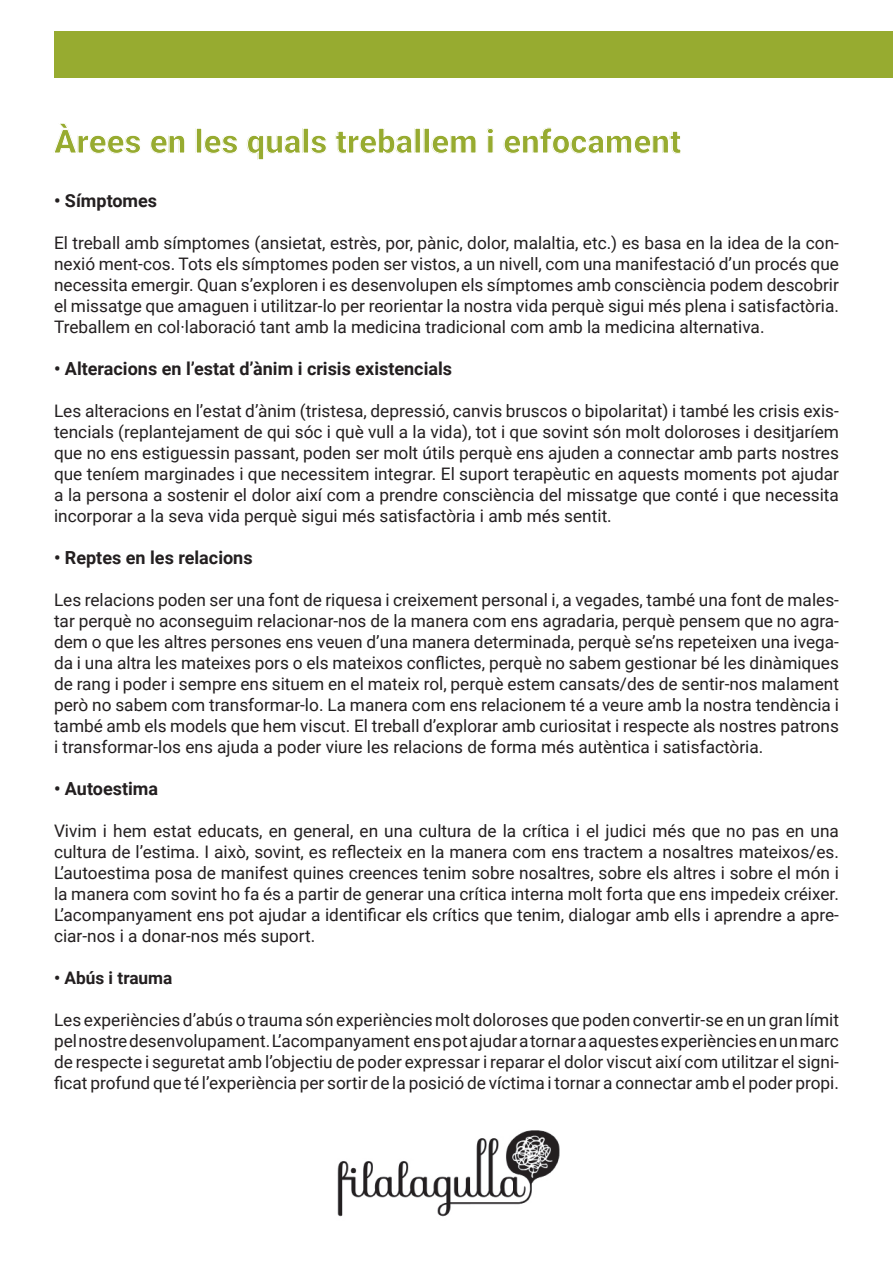
<style>
.page{position:relative;width:893px;height:1263px;background:#fff}
.page>*{position:absolute;margin:0;border:0;box-sizing:border-box;transform-origin:0 0}
.t1{font:900 33px "Roboto";color:#97ab30}
.t2{font:700 18px "Roboto";color:#231f20}
.t3{font:17.25px/21px "Roboto";color:#231f20;text-align:justify}
.t4{font:700 17.25px "Roboto";color:#231f20}
</style>
<div class="page">
<img style="left:337px;top:1130px;width:223px;height:87px">
<div style="left:55px;top:31px;width:838px;height:46px;background:#97ab30"></div>
<p class="t1" style="left:54px;top:118px;width:629px">Àrees en les quals treballem i enfocament</p>
<p class="t2" style="left:54px;top:188px;width:105px">• Símptomes</p>
<p class="t3" style="left:54px;top:232px;width:786px">El treball amb símptomes (ansietat, estrès, por, pànic, dolor, malaltia, etc.) es basa en la idea de la con&shy;nexió ment-cos. Tots els símptomes poden ser vistos, a un nivell, com una manifestació d’un procés que necessita emergir. Quan s’exploren i es desenvolupen els símptomes amb consciència podem descobrir el missatge que amaguen i utilitzar-lo per reorientar la nostra vida perquè sigui més plena i satisfactòria.<br>Treballem en col·laboració tant amb la medicina tradicional com amb la medicina alternativa.</p>
<p class="t2" style="left:54px;top:356px;width:400px">• Alteracions en l’estat d’ànim i crisis existencials</p>
<p class="t3" style="left:54px;top:400px;width:786px">Les alteracions en l’estat d’ànim (tristesa, depressió, canvis bruscos o bipolaritat) i també les crisis exis&shy;tencials (replantejament de qui sóc i què vull a la vida), tot i que sovint són molt doloroses i desitjaríem que no ens estiguessin passant, poden ser molt útils perquè ens ajuden a connectar amb parts nostres que teníem marginades i que necessitem integrar. El suport terapèutic en aquests moments pot ajudar a la persona a sostenir el dolor així com a prendre consciència del missatge que conté i que necessita incorporar a la seva vida perquè sigui més satisfactòria i amb més sentit.</p>
<p class="t2" style="left:54px;top:545px;width:200px">• Reptes en les relacions</p>
<p class="t3" style="left:54px;top:589px;width:786px">Les relacions poden ser una font de riquesa i creixement personal i, a vegades, també una font de males&shy;tar perquè no aconseguim relacionar-nos de la manera com ens agradaria, perquè pensem que no agra&shy;dem o que les altres persones ens veuen d’una manera determinada, perquè se’ns repeteixen una ivega&shy;da i una altra les mateixes pors o els mateixos conflictes, perquè no sabem gestionar bé les dinàmiques de rang i poder i sempre ens situem en el mateix rol, perquè estem cansats/des de sentir-nos malament però no sabem com transformar-lo. La manera com ens relacionem té a veure amb la nostra tendència i també amb els models que hem viscut. El treball d’explorar amb curiositat i respecte als nostres patrons i transformar-los ens ajuda a poder viure les relacions de forma més autèntica i satisfactòria.</p>
<p class="t2" style="left:54px;top:776px;width:106px">• Autoestima</p>
<p class="t3" style="left:54px;top:820px;width:786px">Vivim i hem estat educats, en general, en una cultura de la crítica i el judici més que no pas en una cultura de l’estima. I això, sovint, es reflecteix en la manera com ens tractem a nosaltres mateixos/es.<br>L’autoestima posa de manifest quines creences tenim sobre nosaltres, sobre els altres i sobre el món i la manera com sovint ho fa és a partir de generar una crítica interna molt forta que ens impedeix créixer.<br>L’acompanyament ens pot ajudar a identificar els crítics que tenim, dialogar amb ells i aprendre a apre&shy;ciar-nos i a donar-nos més suport.</p>
<p class="t4" style="left:54px;top:966px;width:120px">• Abús i trauma</p>
<p class="t3" style="left:54px;top:1009px;width:786px">Les experiències d’abús o trauma són experiències molt doloroses que poden convertir-se en un gran límit pel nostre desenvolupament. L’acompanyament ens pot ajudar a tornar a aquestes experiències en un marc de respecte i seguretat amb l’objectiu de poder expressar i reparar el dolor viscut així com utilitzar el signi&shy;ficat profund que té l’experiència per sortir de la posició de víctima i tornar a connectar amb el poder propi.</p>
</div>
